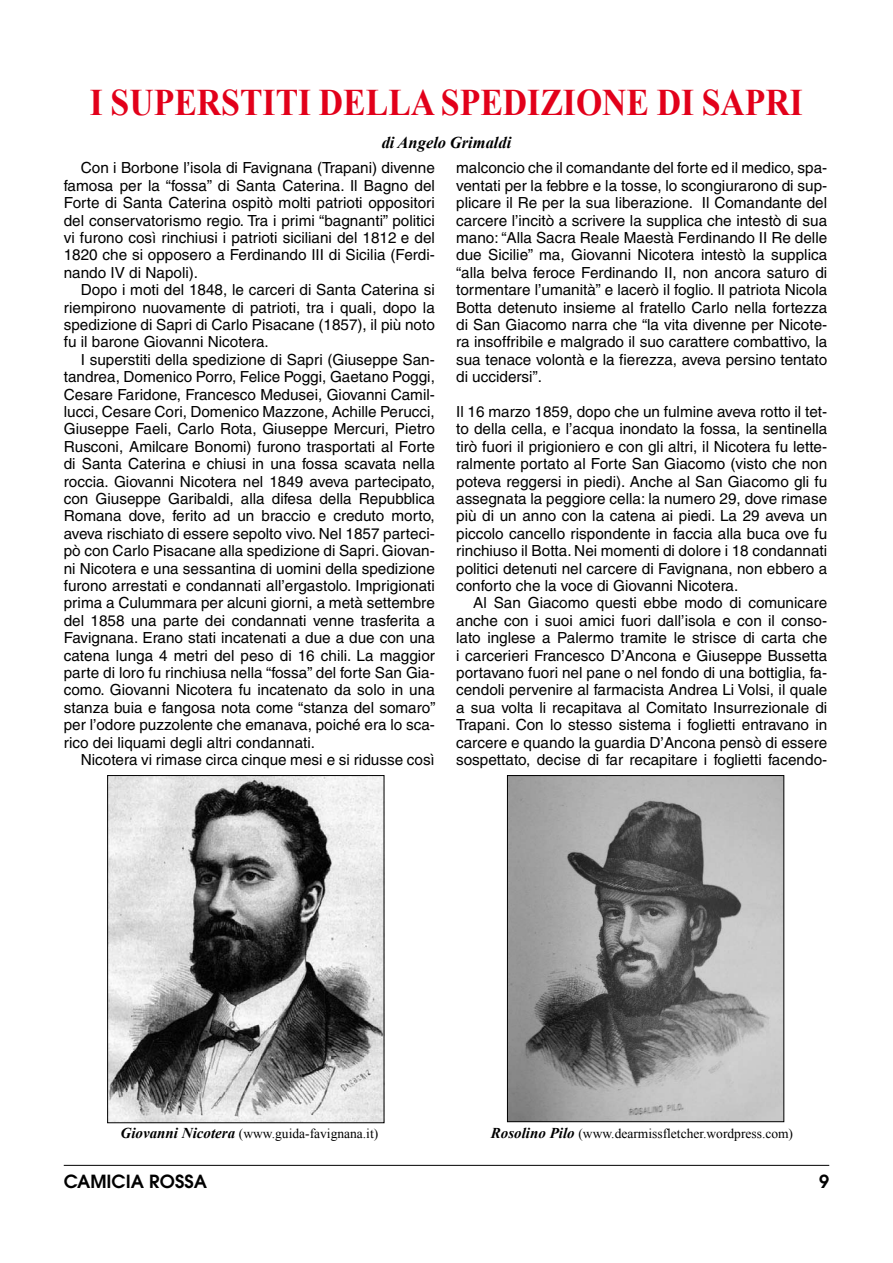
<style>
.page{position:relative;width:893px;height:1263px;background:#fff}
.page>*{position:absolute;margin:0;border:0;box-sizing:border-box;transform-origin:0 0}
.t1{font:700 37.5px "Times New Roman";color:#e2001a;scale:.9 1}
.t2{font:600 18px "Avant Garde";color:#000}
.t3{font:italic 700 16.5px "Times New Roman";color:#000}
.t4{font:15.3px/17.4px "Helvetica";color:#000;text-align:justify}
.t5{font:13.5px "Times New Roman";color:#000}
.s1{font-weight:700;font-style:italic;font-size:15px}
</style>
<div class="page">
<hr style="left:64px;top:1165px;width:765px;height:1px;background:#000">
<img style="left:109px;top:777px;width:273px;height:344px">
<div style="left:107px;top:775px;width:277px;height:348px;border:1px solid #000"></div>
<img style="left:509px;top:777px;width:273px;height:343px">
<div style="left:507px;top:775px;width:277px;height:347px;border:1px solid #000"></div>
<h1 class="t1" style="left:90px;top:76px;width:794px">I SUPERSTITI DELLA SPEDIZIONE DI SAPRI</h1>
<p class="t3" style="left:382px;top:131px;width:131px">di Angelo Grimaldi</p>
<p class="t4" style="left:64px;top:159px;width:373px;text-indent:17px">Con i Borbone l’isola di Favignana (Trapani) divenne famosa per la “fossa” di Santa Caterina. Il Bagno del Forte di Santa Caterina ospitò molti patrioti oppositori del conservatorismo regio. Tra i primi “bagnanti” politici vi furono così rinchiusi i patrioti siciliani del 1812 e del 1820 che si opposero a Ferdinando III di Sicilia (Ferdi&shy;nando IV di Napoli).</p>
<p class="t4" style="left:64px;top:281px;width:373px;text-indent:17px">Dopo i moti del 1848, le carceri di Santa Caterina si riempirono nuovamente di patrioti, tra i quali, dopo la spedizione di Sapri di Carlo Pisacane (1857), il più noto fu il barone Giovanni Nicotera.</p>
<p class="t4" style="left:64px;top:351px;width:373px;text-indent:17px">I superstiti della spedizione di Sapri (Giuseppe San&shy;tandrea, Domenico Porro, Felice Poggi, Gaetano Poggi, Cesare Faridone, Francesco Medusei, Giovanni Camil&shy;lucci, Cesare Cori, Domenico Mazzone, Achille Perucci, Giuseppe Faeli, Carlo Rota, Giuseppe Mercuri, Pietro Rusconi, Amilcare Bonomi) furono trasportati al Forte di Santa Caterina e chiusi in una fossa scavata nella roccia. Giovanni Nicotera nel 1849 aveva partecipato, con Giuseppe Garibaldi, alla difesa della Repubblica Romana dove, ferito ad un braccio e creduto morto, aveva rischiato di essere sepolto vivo. Nel 1857 parteci&shy;pò con Carlo Pisacane alla spedizione di Sapri. Giovan&shy;ni Nicotera e una sessantina di uomini della spedizione furono arrestati e condannati all’ergastolo. Imprigionati prima a Culummara per alcuni giorni, a metà settembre del 1858 una parte dei condannati venne trasferita a Favignana. Erano stati incatenati a due a due con una catena lunga 4 metri del peso di 16 chili. La maggior parte di loro fu rinchiusa nella “fossa” del forte San Gia&shy;como. Giovanni Nicotera fu incatenato da solo in una stanza buia e fangosa nota come “stanza del somaro” per l’odore puzzolente che emanava, poiché era lo sca&shy;rico dei liquami degli altri condannati.</p>
<p class="t4" style="left:81px;top:751px;width:356px">Nicotera vi rimase circa cinque mesi e si ridusse così</p>
<p class="t4" style="left:456px;top:159px;width:373px">malconcio che il comandante del forte ed il medico, spa&shy;ventati per la febbre e la tosse, lo scongiurarono di sup&shy;plicare il Re per la sua liberazione. Il Comandante del carcere l’incitò a scrivere la supplica che intestò di sua mano: “Alla Sacra Reale Maestà Ferdinando II Re delle due Sicilie” ma, Giovanni Nicotera intestò la supplica “alla belva feroce Ferdinando II, non ancora saturo di tormentare l’umanità” e lacerò il foglio. Il patriota Nicola Botta detenuto insieme al fratello Carlo nella fortezza di San Giacomo narra che “la vita divenne per Nicote&shy;ra insoffribile e malgrado il suo carattere combattivo, la sua tenace volontà e la fierezza, aveva persino tentato di uccidersi”.</p>
<p class="t4" style="left:456px;top:403px;width:373px">Il 16 marzo 1859, dopo che un fulmine aveva rotto il tet&shy;to della cella, e l’acqua inondato la fossa, la sentinella tirò fuori il prigioniero e con gli altri, il Nicotera fu lette&shy;ralmente portato al Forte San Giacomo (visto che non poteva reggersi in piedi). Anche al San Giacomo gli fu assegnata la peggiore cella: la numero 29, dove rimase più di un anno con la catena ai piedi. La 29 aveva un piccolo cancello rispondente in faccia alla buca ove fu rinchiuso il Botta. Nei momenti di dolore i 18 condannati politici detenuti nel carcere di Favignana, non ebbero a conforto che la voce di Giovanni Nicotera.</p>
<p class="t4" style="left:456px;top:594px;width:373px;text-indent:17px">Al San Giacomo questi ebbe modo di comunicare anche con i suoi amici fuori dall’isola e con il conso&shy;lato inglese a Palermo tramite le strisce di carta che i carcerieri Francesco D’Ancona e Giuseppe Bussetta portavano fuori nel pane o nel fondo di una bottiglia, fa&shy;cendoli pervenire al farmacista Andrea Li Volsi, il quale a sua volta li recapitava al Comitato Insurrezionale di Trapani. Con lo stesso sistema i foglietti entravano in carcere e quando la guardia D’Ancona pensò di essere sospettato, decise di far recapitare i foglietti facendo-</p>
<p class="t5" style="left:121px;top:1124px;width:259px"><span class="s1">Giovanni Nicotera</span> (www.guida-favignana.it)</p>
<p class="t5" style="left:491px;top:1124px;width:304px"><span class="s1">Rosolino Pilo</span> (www.dearmissfletcher.wordpress.com)</p>
<p class="t2" style="left:64px;top:1169px;width:145px">CAMICIA ROSSA</p>
</div>
